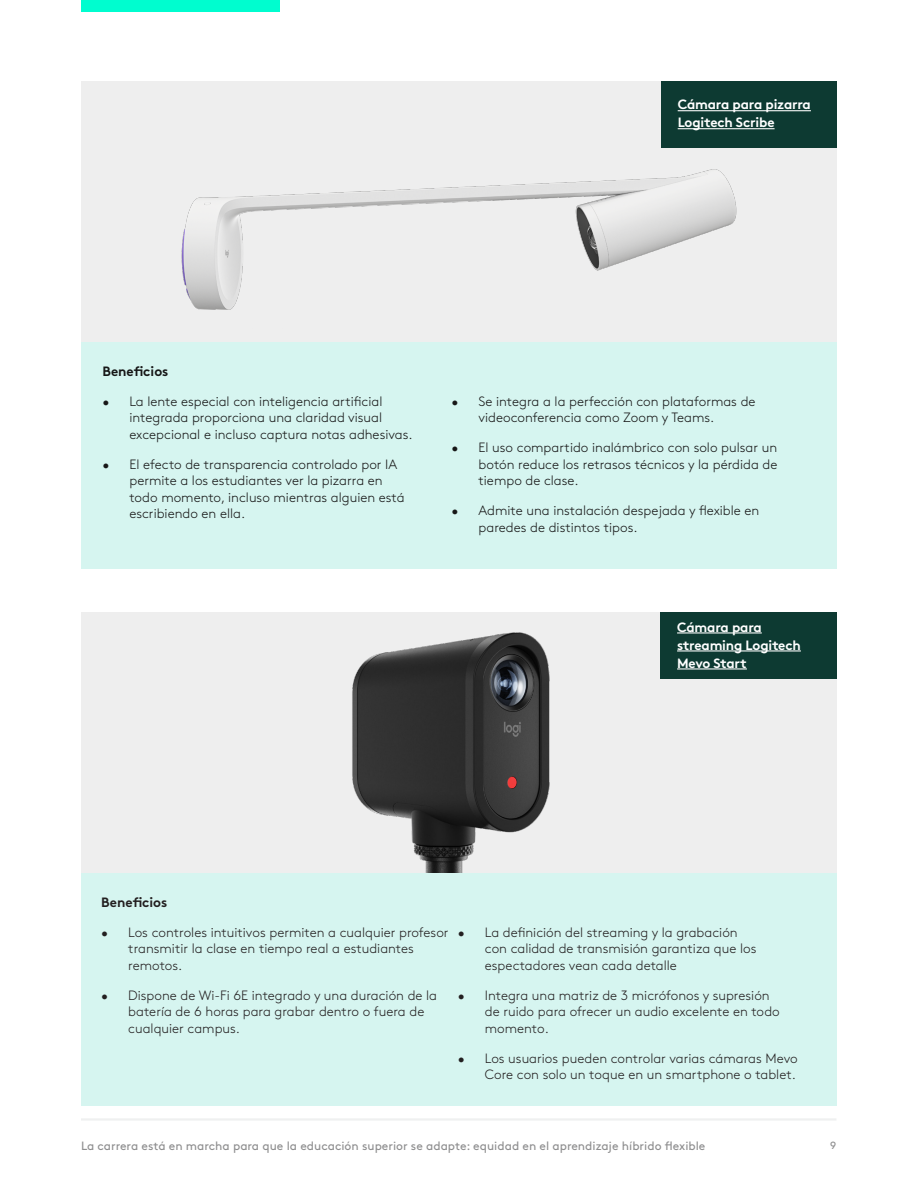
<style>
.page{position:relative;width:918px;height:1188px;background:#fff}
.page>*{position:absolute;margin:0;border:0;box-sizing:border-box;transform-origin:0 0}
.t1{font:300 13.5px/16.5px "Brown Pro";color:#171717}
.t2{font:300 13.5px/16.5px "Brown Pro";color:#231f20}
.Body_copy_2{font:700 13.5px/18px "Brown Pro";letter-spacing:-.015em;color:#fff}
.t3{font:700 13.5px "Brown Pro";color:#171717}
.t4{font:700 13.5px "Brown Pro";color:#231f20}
.t5{font:12px "Brown";color:#8e8e8f}
.t6{font:10.5px "Brown";color:#8e8e8f}
</style>
<div class="page">
<hr style="left:81px;top:1118px;width:755px;height:3px;background:#eff0f0">
<div style="left:81px;top:0;width:199px;height:12px;background:#00fdcf"></div>
<div style="left:81px;top:81px;width:756px;height:262px;background:#eee"></div>
<div style="left:81px;top:343px;width:756px;height:226px;background:#d6f5f0"></div>
<div style="left:661px;top:81px;width:176px;height:67px;background:#0d3a32"></div>
<hr style="left:678px;top:110px;width:133px;height:1px;background:#fff">
<img style="left:81px;top:110px;width:726px;height:233px">
<div style="left:81px;top:613px;width:756px;height:261px;background:#eee"></div>
<img style="left:244px;top:632px;width:407px;height:242px">
<div style="left:81px;top:874px;width:756px;height:232px;background:#d6f5f0"></div>
<div style="left:661px;top:613px;width:176px;height:66px;background:#0d3a32"></div>
<hr style="left:677px;top:632px;width:85px;height:1px;background:#fff">
<hr style="left:677px;top:650px;width:124px;height:1px;background:#fff">
<hr style="left:677px;top:668px;width:70px;height:1px;background:#fff">
<p class="Body_copy_2" style="left:678px;top:94px;width:135px">Cámara para pizarra<br>Logitech Scribe</p>
<p class="t3" style="left:102px;top:360px;width:68px">Beneficios</p>
<p class="t1" style="left:129px;top:392px;width:285px;text-indent:-27px">• La lente especial con inteligencia artificial integrada proporciona una claridad visual excepcional e incluso captura notas adhesivas.</p>
<p class="t1" style="left:129px;top:455px;width:277px;text-indent:-27px">• El efecto de transparencia controlado por IA permite a los estudiantes ver la pizarra en todo momento, incluso mientras alguien está escribiendo en ella.</p>
<p class="t1" style="left:479px;top:392px;width:279px;text-indent:-27px">• Se integra a la perfección con plataformas de videoconferencia como Zoom y Teams.</p>
<p class="t1" style="left:479px;top:438px;width:300px;text-align:justify;text-indent:-27px">• El uso compartido inalámbrico con solo pulsar un botón reduce los retrasos técnicos y la pérdida de tiempo de clase.</p>
<p class="t1" style="left:479px;top:501px;width:282px;text-indent:-27px">• Admite una instalación despejada y flexible en paredes de distintos tipos.</p>
<p class="Body_copy_2" style="left:677px;top:616px;width:125px">Cámara para streaming Logitech<br>Mevo Start</p>
<p class="t4" style="left:101px;top:891px;width:68px">Beneficios</p>
<p class="t2" style="left:128px;top:923px;width:322px;text-indent:-27px">• Los controles intuitivos permiten a cualquier profesor transmitir la clase en tiempo real a estudiantes remotos.</p>
<p class="t2" style="left:128px;top:986px;width:310px;text-indent:-27px">• Dispone de Wi-Fi 6E integrado y una duración de la batería de 6 horas para grabar dentro o fuera de cualquier campus.</p>
<p class="t2" style="left:485px;top:923px;width:273px;text-indent:-27px">• La definición del streaming y la grabación con calidad de transmisión garantiza que los espectadores vean cada detalle</p>
<p class="t2" style="left:485px;top:986px;width:296px;text-indent:-27px">• Integra una matriz de 3 micrófonos y supresión de ruido para ofrecer un audio excelente en todo momento.</p>
<p class="t2" style="left:458px;top:1049px;width:341px;text-align:right">• Los usuarios pueden controlar varias cámaras Mevo<br>Core con solo un toque en un smartphone o tablet.</p>
<p class="t5" style="left:81px;top:1137px;width:626px">La carrera está en marcha para que la educación superior se adapte: equidad en el aprendizaje híbrido flexible</p>
<p class="t6" style="left:830px;top:1138px;width:8px">9</p>
</div>
